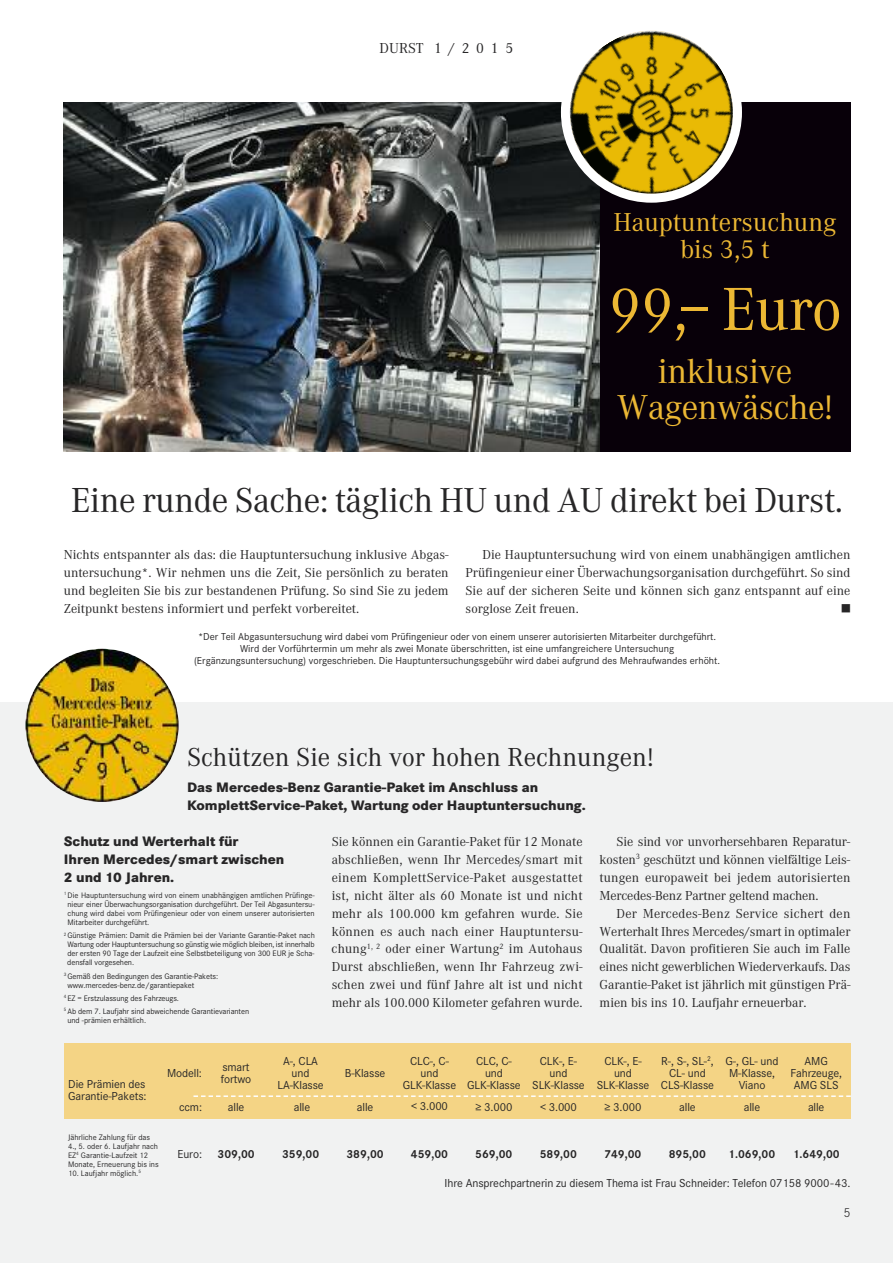
<style>
.page{position:relative;width:893px;height:1263px;background:#fff}
.page>*{position:absolute;margin:0;border:0;box-sizing:border-box;transform-origin:0 0}
.t1{font:63px "Corporate A";letter-spacing:-.01em;color:#ecb834}
.t2{font:36px "Corporate A";letter-spacing:-.01em;color:#272627}
.t3{font:36px/36px "Corporate A";letter-spacing:-.01em;color:#ecb834;text-align:center}
.t4{font:27px "Corporate A";color:#272627}
.t5{font:27px/27px "Corporate A";color:#ecb834;text-align:center}
.t6{font:15px "Corporate A";color:#272627}
.t7{font:800 14.25px/17.9px "Corporate S";color:#272627}
.t8{font:13.5px/17.9px "Corporate A";color:#272627;text-align:justify}
.t9{font:300 13.5px "Corporate S";color:#272627}
.t10{font:12px/12px "Corporate S";letter-spacing:-.01em;color:#272627;text-align:center}
.t11{font:700 12px "Corporate S";color:#272627}
.t12{font:10.5px/12px "Corporate S";color:#272627;text-align:center}
.t13{font:9px "Zapf Dingbats IT Cby BT";color:#272627}
.t14{font:8.25px/9px "Corporate S";letter-spacing:-.01em;color:#272627}
</style>
<div class="page">
<img style="left:64px;top:102px;width:536px;height:350px">
<div style="left:0;top:702px;width:893px;height:561px;background:#f1f2f2"></div>
<div style="left:64px;top:1043px;width:786px;height:76px;background:#f4d485"></div>
<svg style="left:193px;top:1095px;width:658px;height:2px"></svg>
<img style="left:26px;top:649px;width:153px;height:153px;border-radius:50%">
<div style="left:600px;top:102px;width:250px;height:350px;background:#080009"></div>
<svg style="left:561px;top:30px;width:181px;height:173px"></svg>
<p class="t6" style="left:380px;top:39px;width:135px">DURST 1/2015</p>
<h3 class="t5" style="left:613px;top:208px;width:225px">Hauptuntersuchung bis 3,5 t</h3>
<h1 class="t1" style="left:608px;top:271px;width:235px">99,– Euro</h1>
<h2 class="t3" style="left:617px;top:353px;width:218px">inklusive<br>Wagenwäsche!</h2>
<h2 class="t2" style="left:71px;top:478px;width:774px">Eine runde Sache: täglich HU und AU direkt bei Durst.</h2>
<p class="t8" style="left:64px;top:546px;width:386px">Nichts entspannter als das: die Hauptuntersuchung inklusive Abgas&shy;untersuchung*. Wir nehmen uns die Zeit, Sie persönlich zu beraten und begleiten Sie bis zur bestandenen Prüfung. So sind Sie zu jedem Zeitpunkt bestens informiert und perfekt vorbereitet.</p>
<p class="t8" style="left:466px;top:546px;width:386px;text-indent:17px">Die Hauptuntersuchung wird von einem unabhängigen amtlichen Prüfingenieur einer Überwachungsorganisation durchgeführt. So sind Sie auf der sicheren Seite und können sich ganz entspannt auf eine sorglose Zeit freuen.</p>
<p class="t13" style="left:841px;top:604px;width:10px">■</p>
<p class="t12" style="left:194px;top:630px;width:528px">*Der Teil Abgasuntersuchung wird dabei vom Prüfingenieur oder von einem unserer autorisierten Mitarbeiter durchgeführt.<br>Wird der Vorführtermin um mehr als zwei Monate überschritten, ist eine umfangreichere Untersuchung (Ergänzungsuntersuchung) vorgeschrieben. Die Hauptuntersuchungsgebühr wird dabei aufgrund des Mehraufwandes erhöht.</p>
<h3 class="t4" style="left:187px;top:741px;width:468px">Schützen Sie sich vor hohen Rechnungen!</h3>
<p class="t7" style="left:187px;top:778px;width:400px">Das Mercedes-Benz Garantie-Paket im Anschluss an<br>KomplettService-Paket, Wartung oder Hauptuntersuchung.</p>
<p class="t7" style="left:64px;top:832px;width:222px">Schutz und Werterhalt für<br>Ihren Mercedes/smart zwischen<br>2 und 10 Jahren.</p>
<p class="t14" style="left:68px;top:891px;width:249px;text-align:justify;text-indent:-4px"><sup>1</sup> Die Hauptuntersuchung wird von einem unabhängigen amtlichen Prüfinge&shy;nieur einer Überwachungsorganisation durchgeführt. Der Teil Abgasuntersu&shy;chung wird dabei vom Prüfingenieur oder von einem unserer autorisierten Mitarbeiter durchgeführt.</p>
<p class="t14" style="left:67px;top:931px;width:249px;text-align:justify;text-indent:-4px"><sup>2</sup> Günstige Prämien: Damit die Prämien bei der Variante Garantie-Paket nach Wartung oder Hauptuntersuchung so günstig wie möglich bleiben, ist innerhalb der ersten 90 Tage der Laufzeit eine Selbstbeteiligung von 300 EUR je Scha&shy;densfall vorgesehen.</p>
<p class="t14" style="left:67px;top:971px;width:152px;text-indent:-4px"><sup>3</sup> Gemäß den Bedingungen des Garantie-Pakets: www.mercedes-benz.de/garantiepaket</p>
<p class="t14" style="left:64px;top:991px;width:187px;line-height:13.2px"><sup>4</sup> EZ = Erstzulassung des Fahrzeugs.<br><sup>5</sup> Ab dem 7. Laufjahr sind abweichende Garantievarianten</p>
<p class="t14" style="left:67px;top:1016px;width:80px">und -prämien erhältlich.</p>
<p class="t8" style="left:332px;top:832px;width:252px">Sie können ein Garantie-Paket für 12 Monate abschließen, wenn Ihr Mercedes/smart mit einem KomplettService-Paket ausgestattet ist, nicht älter als 60 Monate ist und nicht mehr als 100.000 km gefahren wurde. Sie können es auch nach einer Hauptuntersu&shy;chung<sup>1,</sup> <sup>2</sup> oder einer Wartung<sup>2</sup> im Autohaus Durst abschließen, wenn Ihr Fahrzeug zwi&shy;schen zwei und fünf Jahre alt ist und nicht mehr als 100.000 Kilometer gefahren wurde.</p>
<p class="t8" style="left:600px;top:832px;width:252px;text-indent:17px">Sie sind vor unvorhersehbaren Reparatur&shy;kosten<sup>3</sup> geschützt und können vielfältige Leis&shy;tungen europaweit bei jedem autorisierten Mercedes-Benz Partner geltend machen.</p>
<p class="t8" style="left:600px;top:904px;width:252px;text-indent:17px">Der Mercedes-Benz Service sichert den Werterhalt Ihres Mercedes/smart in optimaler Qualität. Davon profitieren Sie auch im Falle eines nicht gewerblichen Wiederverkaufs. Das Garantie-Paket ist jährlich mit günstigen Prä&shy;mien bis ins 10. Laufjahr erneuerbar.</p>
<p class="t10" style="left:68px;top:1077px;width:80px;text-align:left">Die Prämien des<br>Garantie-Pakets:</p>
<p class="t14" style="left:68px;top:1132px;width:92px">Jährliche Zahlung für das<br>4., 5. oder 6. Laufjahr nach<br>EZ<sup>4</sup> Garantie-Laufzeit 12<br>Monate, Erneuerung bis ins</p>
<p class="t14" style="left:68px;top:1168px;width:74px">10. Laufjahr möglich.<sup>5</sup></p>
<p class="t10" style="left:167px;top:1066px;width:36px">Modell:</p>
<p class="t10" style="left:221px;top:1060px;width:32px;text-align:left">smart fortwo</p>
<p class="t10" style="left:277px;top:1054px;width:48px">A-, CLA und<br>LA-Klasse</p>
<p class="t10" style="left:345px;top:1066px;width:42px">B-Klasse</p>
<p class="t10" style="left:403px;top:1054px;width:55px">CLC-, C&shy;und<br>GLK-Klasse</p>
<p class="t10" style="left:467px;top:1054px;width:55px">CLC, C&shy;und<br>GLK-Klasse</p>
<p class="t10" style="left:532px;top:1054px;width:54px">CLK-, E&shy;und<br>SLK-Klasse</p>
<p class="t10" style="left:597px;top:1054px;width:54px">CLK-, E&shy;und<br>SLK-Klasse</p>
<p class="t10" style="left:661px;top:1054px;width:55px">R-, S-, SL-<sup>2</sup>,<br>CL- und<br>CLS-Klasse</p>
<p class="t10" style="left:725px;top:1054px;width:54px">G-, GL- und<br>M-Klasse,<br>Viano</p>
<p class="t10" style="left:179px;top:1101px;width:25px">ccm:</p>
<p class="t10" style="left:228px;top:1101px;width:18px">alle</p>
<p class="t10" style="left:294px;top:1100px;width:18px">alle</p>
<p class="t10" style="left:357px;top:1100px;width:18px">alle</p>
<p class="t10" style="left:411px;top:1100px;width:38px">&lt; 3.000</p>
<p class="t10" style="left:475px;top:1100px;width:38px">≥ 3.000</p>
<p class="t10" style="left:540px;top:1100px;width:38px">&lt; 3.000</p>
<p class="t10" style="left:605px;top:1100px;width:38px">≥ 3.000</p>
<p class="t10" style="left:679px;top:1100px;width:18px">alle</p>
<p class="t10" style="left:744px;top:1100px;width:18px">alle</p>
<p class="t10" style="left:790px;top:1054px;width:53px">AMG<br>Fahrzeuge,<br>AMG SLS</p>
<p class="t10" style="left:808px;top:1100px;width:18px">alle</p>
<p class="t10" style="left:178px;top:1148px;width:26px">Euro:</p>
<p class="t11" style="left:218px;top:1147px;width:39px">309,00</p>
<p class="t11" style="left:282px;top:1147px;width:39px">359,00</p>
<p class="t11" style="left:346px;top:1147px;width:39px">389,00</p>
<p class="t11" style="left:411px;top:1147px;width:39px">459,00</p>
<p class="t11" style="left:475px;top:1147px;width:39px">569,00</p>
<p class="t11" style="left:540px;top:1147px;width:39px">589,00</p>
<p class="t11" style="left:604px;top:1147px;width:39px">749,00</p>
<p class="t11" style="left:669px;top:1147px;width:39px">895,00</p>
<p class="t11" style="left:728px;top:1147px;width:49px">1.069,00</p>
<p class="t11" style="left:793px;top:1147px;width:49px">1.649,00</p>
<p class="t10" style="left:445px;top:1176px;width:407px">Ihre Ansprechpartnerin zu diesem Thema ist Frau Schneider: Telefon 07158 9000-43.</p>
<p class="t9" style="left:843px;top:1204px;width:9px">5</p>
</div>
